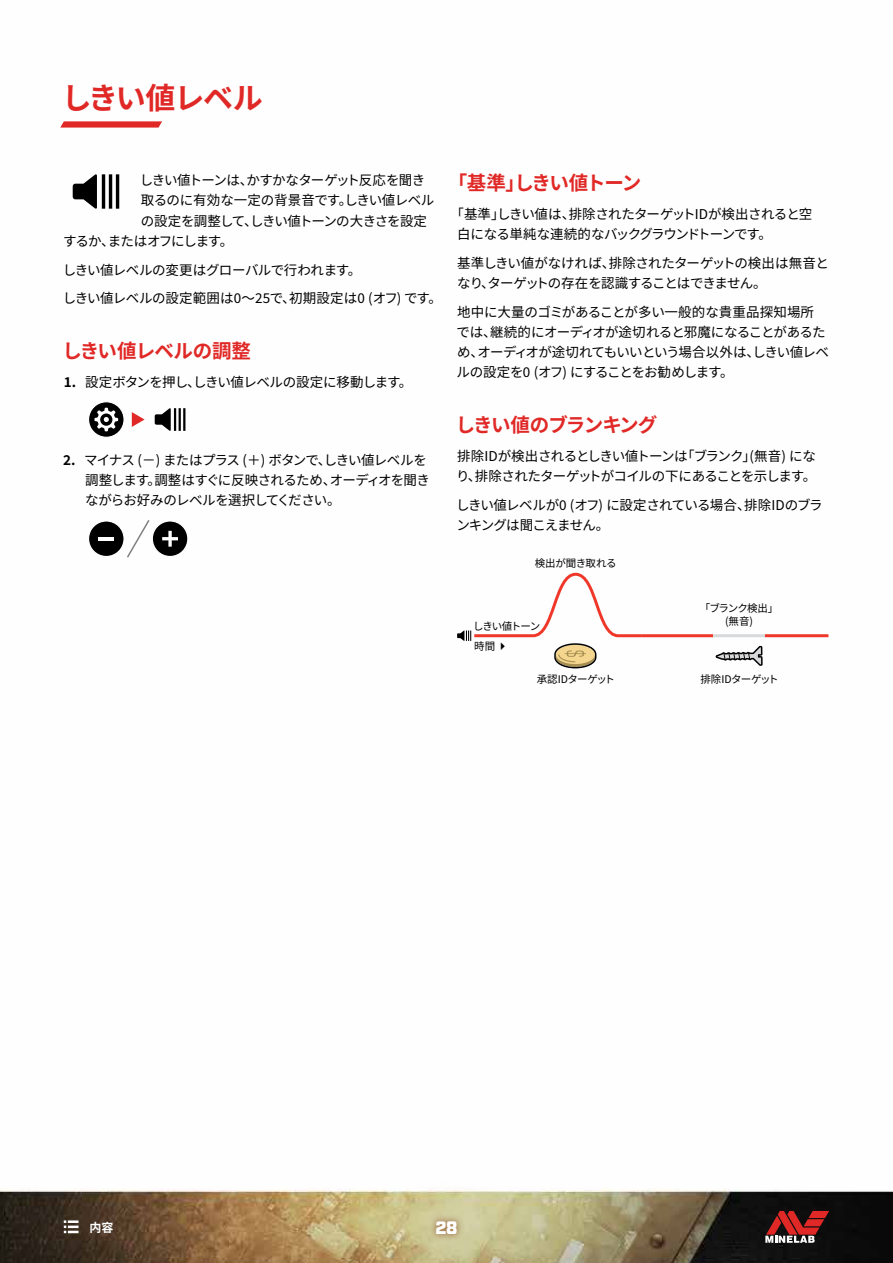
<style>
.page{position:relative;width:893px;height:1263px;background:#fff}
.page>*{position:absolute;margin:0;border:0;box-sizing:border-box;transform-origin:0 0}
.t1{font:700 30px "Noto Sans JP";letter-spacing:-.04em;color:#e02926}
.t2{font:700 19.5px "Noto Sans JP";letter-spacing:-.08em;color:#e02926}
.t3{font:700 19.5px "Noto Sans JP";letter-spacing:-.05em;color:#e02926}
.t4{font:700 19.5px "Noto Sans JP";letter-spacing:-.02em;color:#e02926}
.t5{font:900 18px "Industry";color:#fff}
.t6{font:13.5px/20.2px "Noto Sans JP";letter-spacing:-.045em;color:#000}
.t7{font:13.5px/28.8px "Noto Sans JP";letter-spacing:-.025em;color:#000}
.t8{font:13.5px "Noto Sans JP";letter-spacing:-.02em;color:#000}
.t9{font:13.5px "Noto Sans JP";letter-spacing:-.085em;color:#000}
.t10{font:700 12px "Noto Sans JP";color:#fff}
.t11{font:10.5px "Noto Sans JP";letter-spacing:-.045em;color:#000}
.t12{font:10.5px/12.6px "Noto Sans JP";letter-spacing:-.08em;color:#000;text-align:center}
.t13{font:10.5px "Noto Sans JP";letter-spacing:-.02em;color:#000}
.t14{font:10.5px "Noto Sans JP";letter-spacing:-.105em;color:#000}
.s1{font-weight:700}
</style>
<div class="page">
<img style="left:0;top:174px;width:893px;height:1089px">
<svg style="left:64px;top:1220px;width:15px;height:13px"></svg>
<svg style="left:60px;top:121px;width:102px;height:7px"></svg>
<svg style="left:397px;top:1181px;width:100px;height:82px;background:#d1cca0"></svg>
<svg style="left:429px;top:1214px;width:35px;height:27px"></svg>
<svg style="left:765px;top:1211px;width:64px;height:32px;background:#7d3332"></svg>
<svg style="left:88px;top:401px;width:37px;height:37px"></svg>
<svg style="left:132px;top:412px;width:13px;height:15px"></svg>
<svg style="left:155px;top:408px;width:30px;height:23px"></svg>
<svg style="left:88px;top:518px;width:100px;height:41px"></svg>
<svg style="left:716px;top:646px;width:47px;height:20px"></svg>
<hr style="left:765px;top:634px;width:63px;height:3px;background:#ef3829">
<hr style="left:641px;top:634px;width:72px;height:3px;background:#ef3829">
<hr style="left:713px;top:634px;width:52px;height:3px;background:#d7d9da">
<svg style="left:73px;top:174px;width:46px;height:35px"></svg>
<svg style="left:457px;top:571px;width:187px;height:97px"></svg>
<h1 class="t1" style="left:62px;top:81px;width:202px">しきい値レベル</h1>
<p class="t6" style="left:140px;top:170px;width:287px">しきい値トーンは、かすかなターゲット反応を聞き</p>
<p class="t8" style="left:141px;top:193px;width:295px">取るのに有効な一定の背景音です。しきい値レベル</p>
<p class="t6" style="left:141px;top:211px;width:288px">の設定を調整して、しきい値トーンの大きさを設定</p>
<p class="t9" style="left:63px;top:233px;width:172px">するか、またはオフにします。</p>
<p class="t7" style="left:63px;top:256px;width:381px">しきい値レベルの変更はグローバルで行われます。<br>しきい値レベルの設定範囲は0～25で、初期設定は0 (オフ) です。</p>
<h2 class="t4" style="left:63px;top:340px;width:190px">しきい値レベルの調整</h2>
<p class="t6" style="left:64px;top:372px;width:350px"><span class="s1">1.</span> 設定ボタンを押し、しきい値レベルの設定に移動します。</p>
<p class="t6" style="left:85px;top:450px;width:346px;text-indent:-22px"><span class="s1">2.</span> マイナス (－) またはプラス (＋) ボタンで、しきい値レベルを調整します。調整はすぐに反映されるため、オーディオを聞きながらお好みのレベルを選択してください。</p>
<h2 class="t2" style="left:448px;top:172px;width:195px">「基準」しきい値トーン</h2>
<p class="t6" style="left:457px;top:204px;width:357px;text-indent:-6px">「基準」しきい値は、排除されたターゲットIDが検出されると空白になる単純な連続的なバックグラウンドトーンです。</p>
<p class="t6" style="left:457px;top:253px;width:373px">基準しきい値がなければ、排除されたターゲットの検出は無音となり、ターゲットの存在を認識することはできません。</p>
<p class="t6" style="left:456px;top:302px;width:374px">地中に大量のゴミがあることが多い一般的な貴重品探知場所では、継続的にオーディオが途切れると邪魔になることがあるため、オーディオが途切れてもいいという場合以外は、しきい値レベルの設定を0 (オフ) にすることをお勧めします。</p>
<h2 class="t3" style="left:456px;top:414px;width:203px">しきい値のブランキング</h2>
<p class="t6" style="left:456px;top:446px;width:361px">排除IDが検出されるとしきい値トーンは「ブランク」(無音) になり、排除されたターゲットがコイルの下にあることを示します。</p>
<p class="t6" style="left:456px;top:495px;width:368px">しきい値レベルが0 (オフ) に設定されている場合、排除IDのブランキングは聞こえません。</p>
<p class="t13" style="left:535px;top:557px;width:83px">検出が聞き取れる</p>
<p class="t14" style="left:473px;top:620px;width:69px">しきい値トーン</p>
<p class="t11" style="left:474px;top:641px;width:22px">時間</p>
<p class="t12" style="left:700px;top:602px;width:80px">「ブランク検出」(無音)</p>
<p class="t11" style="left:537px;top:673px;width:80px">承認IDターゲット</p>
<p class="t11" style="left:700px;top:673px;width:80px">排除IDターゲット</p>
<p class="t10" style="left:90px;top:1220px;width:25px">内容</p>
<h3 class="t5" style="left:435px;top:1217px;width:24px">28</h3>
</div>
